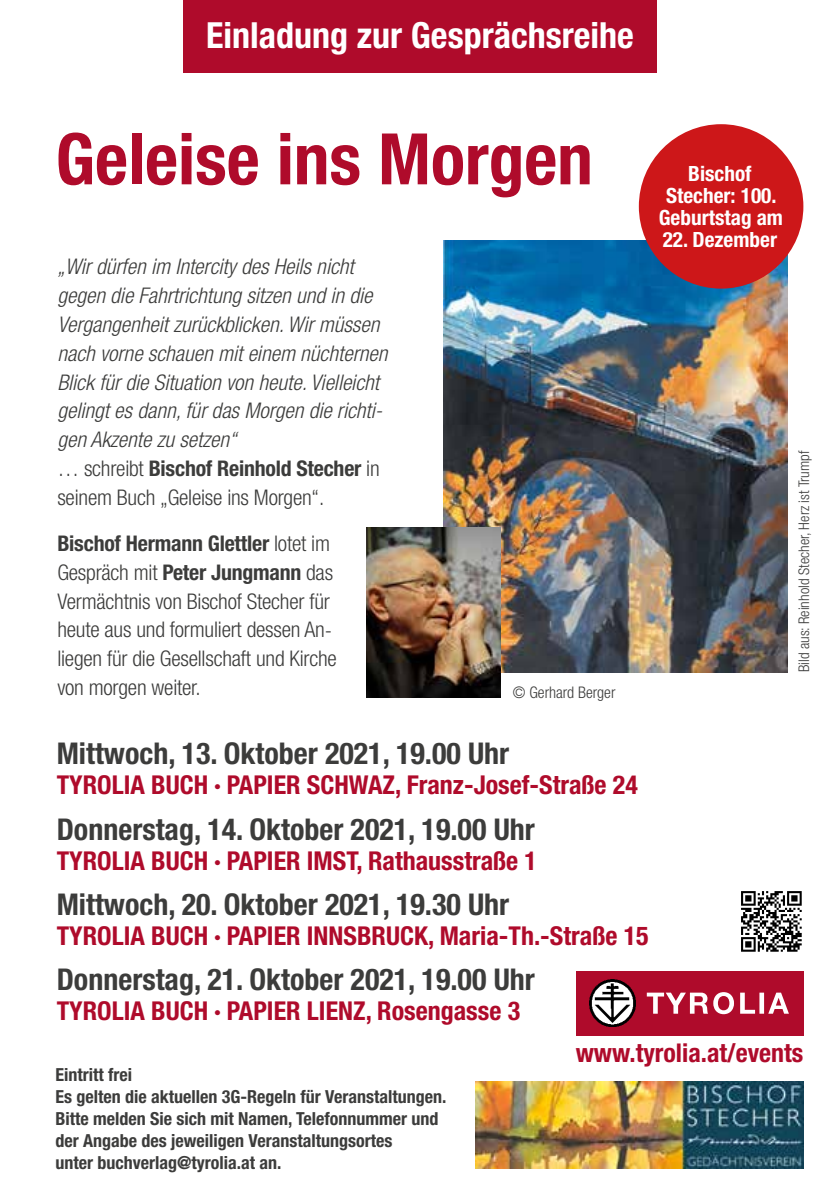
<style>
.page{position:relative;width:840px;height:1191px;background:#fff}
.page>*{position:absolute;margin:0;border:0;box-sizing:border-box;transform-origin:0 0}
.t1{font:700 condensed 71.2px "Helvetica Neue LT Std";color:#af0b2b}
.t2{font:700 condensed 36px "Helvetica Neue LT Std";color:#fff}
.t3{font:700 condensed 30px "Helvetica Neue LT Std";color:#3c3c3b}
.t4{font:700 condensed 26px "Helvetica Neue LT Std";color:#af0b2b}
.t5{font:700 condensed 25.8px "Helvetica Neue LT Std";color:#af0b2b}
.t6{font:italic 300 condensed 21.6px/28.8px "Helvetica Neue LT Std";color:#3c3c3b}
.t7{font:300 condensed 21.6px/28.8px "Helvetica Neue LT Std";letter-spacing:-.01em;color:#3c3c3b}
.t8{font:700 condensed 21px/22px "Helvetica Neue LT Std";color:#fff;text-align:center}
.t9{font:700 condensed 18px/22px "Helvetica Neue LT Std";color:#3c3c3b}
.t10{font:300 condensed 16px "Helvetica Neue LT Std";color:#3c3c3b}
.t11{font:300 condensed 14.6px "Helvetica Neue LT Std";color:#3c3c3b}
.s1{font-style:normal}
.s2{font-weight:700;font-style:normal}
.s3{font-weight:700}
</style>
<div class="page">
<div style="left:183px;top:0;width:473px;height:72px;background:#af0b2b"></div>
<div style="left:575px;top:970px;width:227px;height:65px;background:#af0b2b"></div>
<svg style="left:646px;top:992px;width:142px;height:22px"></svg>
<img style="left:589px;top:979px;width:46px;height:47px">
<svg style="left:741px;top:891px;width:61px;height:61px"></svg>
<svg style="left:741px;top:891px;width:60px;height:60px"></svg>
<img style="left:443px;top:241px;width:344px;height:431px">
<div style="left:638px;top:124px;width:164px;height:165px;background:#cd1719;border-radius:50%"></div>
<img style="left:367px;top:527px;width:133px;height:171px">
<img style="left:475px;top:1081px;width:327px;height:87px">
<h2 class="t2" style="left:206px;top:14px;width:429px">Einladung zur Gesprächsreihe</h2>
<h1 class="t1" style="left:55px;top:116px;width:538px">Geleise ins Morgen</h1>
<p class="t6" style="left:57px;top:253px;width:331px">„Wir dürfen im Intercity des Heils nicht gegen die Fahrtrichtung sitzen und in die Vergangenheit zurückblicken. Wir müssen nach vorne schauen mit einem nüchternen Blick für die Situation von heute. Vielleicht gelingt es dann, für das Morgen die richti&shy;gen Akzente zu setzen“<br><span class="s1">… schreibt</span> <span class="s2">Bischof Reinhold Stecher</span> <span class="s1">in seinem Buch „Geleise ins Morgen“.</span></p>
<p class="t7" style="left:57px;top:529px;width:281px"><span class="s3">Bischof Hermann Glettler</span> lotet im<br>Gespräch mit <span class="s3">Peter Jungmann</span> das<br>Vermächtnis von Bischof Stecher für heute aus und formuliert dessen An&shy;liegen für die Gesellschaft und Kirche von morgen weiter.</p>
<p class="t10" style="left:512px;top:683px;width:104px">© Gerhard Berger</p>
<p class="t8" style="left:658px;top:162px;width:126px">Bischof<br>Stecher: 100.<br>Geburtstag am</p>
<p class="t8" style="left:662px;top:228px;width:116px">22. Dezember</p>
<p class="t11" style="left:795px;top:672px;width:223px;rotate:-90deg">Bild aus: Reinhold Stecher, Herz ist Trumpf</p>
<h3 class="t3" style="left:57px;top:735px;width:454px">Mittwoch, 13. Oktober 2021, 19.00 Uhr</h3>
<p class="t4" style="left:57px;top:769px;width:582px">TYROLIA BUCH · PAPIER SCHWAZ, Franz-Josef-Straße 24</p>
<h3 class="t3" style="left:57px;top:811px;width:479px">Donnerstag, 14. Oktober 2021, 19.00 Uhr</h3>
<p class="t4" style="left:57px;top:844px;width:481px">TYROLIA BUCH · PAPIER IMST, Rathausstraße 1</p>
<h3 class="t3" style="left:57px;top:886px;width:454px">Mittwoch, 20. Oktober 2021, 19.30 Uhr</h3>
<p class="t4" style="left:57px;top:920px;width:593px">TYROLIA BUCH · PAPIER INNSBRUCK, Maria-Th.-Straße 15</p>
<h3 class="t3" style="left:57px;top:961px;width:479px">Donnerstag, 21. Oktober 2021, 19.00 Uhr</h3>
<p class="t4" style="left:57px;top:995px;width:464px">TYROLIA BUCH · PAPIER LIENZ, Rosengasse 3</p>
<p class="t9" style="left:55px;top:1063px;width:392px">Eintritt frei<br>Es gelten die aktuellen 3G-Regeln für Veranstaltungen.<br>Bitte melden Sie sich mit Namen, Telefonnummer und der Angabe des jeweiligen Veranstaltungsortes<br>unter buchverlag@tyrolia.at an.</p>
<p class="t5" style="left:575px;top:1037px;width:229px">www.tyrolia.at/events</p>
</div>
